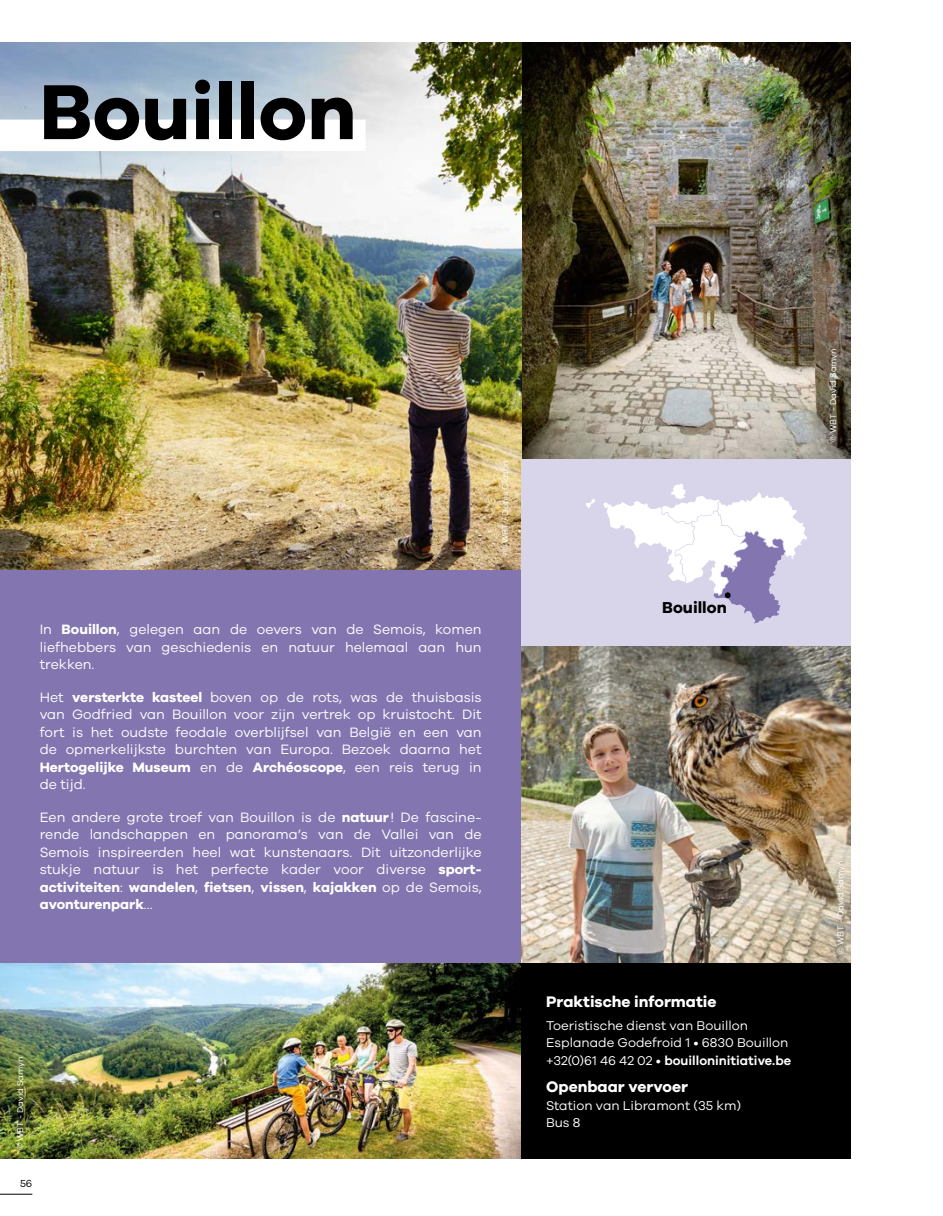
<style>
.page{position:relative;width:943px;height:1216px;background:#fff}
.page>*{position:absolute;margin:0;border:0;box-sizing:border-box;transform-origin:0 0}
.t1{font:700 80.33px "Galano Grotesque";color:#000}
.t2{font:700 16.28px "Galano Grotesque";color:#000}
.t3{font:700 15.75px "Galano Grotesque";color:#fff}
.t4{font:14px/17.5px "Galano Grotesque";color:#fff;text-align:justify}
.t5{font:13.12px/17.5px "Galano Grotesque";color:#fff}
.t6{font:10.5px "Galano Grotesque";color:#000}
.t7{font:8.75px "Galano Grotesque";color:#fff}
.s1{font-weight:700}
.s2{font-weight:600}
</style>
<div class="page">
<img style="left:0;top:962px;width:521px;height:196px">
<div style="left:521px;top:962px;width:329px;height:196px;background:#000"></div>
<img style="left:521px;top:42px;width:329px;height:417px">
<img style="left:0;top:42px;width:521px;height:528px">
<div style="left:0;top:120px;width:365px;height:31px;background:#fff"></div>
<div style="left:0;top:570px;width:521px;height:392px;background:#8375b0"></div>
<img style="left:521px;top:645px;width:329px;height:317px">
<div style="left:521px;top:459px;width:329px;height:186px;background:#d8d4ea"></div>
<svg style="left:586px;top:499px;width:9px;height:9px"></svg>
<svg style="left:603px;top:484px;width:204px;height:139px"></svg>
<hr style="left:0;top:1193px;width:32px;height:1px;background:#000">
<h1 class="t1" style="left:39px;top:62px;width:319px">Bouillon</h1>
<p class="t7" style="left:500px;top:552px;width:93px;rotate:-90deg">© WBT / Denis Closon</p>
<p class="t4" style="left:40px;top:620px;width:443px">In <span class="s1">Bouillon</span>, gelegen aan de oevers van de Semois, komen liefhebbers van geschiedenis en natuur helemaal aan hun trekken.</p>
<p class="t4" style="left:40px;top:688px;width:443px">Het <span class="s1">versterkte kasteel</span> boven op de rots, was de thuisbasis van Godfried van Bouillon voor zijn vertrek op kruistocht. Dit fort is het oudste feodale overblijfsel van België en een van de opmerkelijkste burchten van Europa. Bezoek daarna het <span class="s1">Hertogelijke Museum</span> en de <span class="s1">Archéoscope</span>, een reis terug in de tijd.</p>
<p class="t4" style="left:40px;top:807px;width:443px">Een andere grote troef van Bouillon is de <span class="s1">natuur</span> ! De fascine&shy;rende landschappen en panorama’s van de Vallei van de Semois inspireerden heel wat kunstenaars. Dit uitzonderlijke stukje natuur is het perfecte kader voor diverse <span class="s1">sport&shy;activiteiten</span>: <span class="s1">wandelen</span>, <span class="s1">fietsen</span>, <span class="s1">vissen</span>, <span class="s1">kajakken</span> op de Semois, <span class="s1">avonturenpark</span>...</p>
<p class="t7" style="left:15px;top:1150px;width:95px;rotate:-90deg">© WBT - David Samyn</p>
<p class="t6" style="left:20px;top:1177px;width:14px">56</p>
<p class="t2" style="left:662px;top:597px;width:66px">Bouillon</p>
<p class="t3" style="left:546px;top:992px;width:172px">Praktische informatie</p>
<p class="t5" style="left:546px;top:1015px;width:246px">Toeristische dienst van Bouillon<br>Esplanade Godefroid 1 • 6830 Bouillon +32(0)61 46 42 02 • <span class="s2">bouilloninitiative.be</span></p>
<p class="t3" style="left:546px;top:1076px;width:143px">Openbaar vervoer</p>
<p class="t5" style="left:546px;top:1095px;width:196px">Station van Libramont (35 km)<br>Bus 8</p>
<p class="t7" style="left:827px;top:442px;width:95px;rotate:-90deg">© WBT - David Samyn</p>
<p class="t7" style="left:835px;top:954px;width:95px;rotate:-90deg">© WBT - David Samyn</p>
</div>
